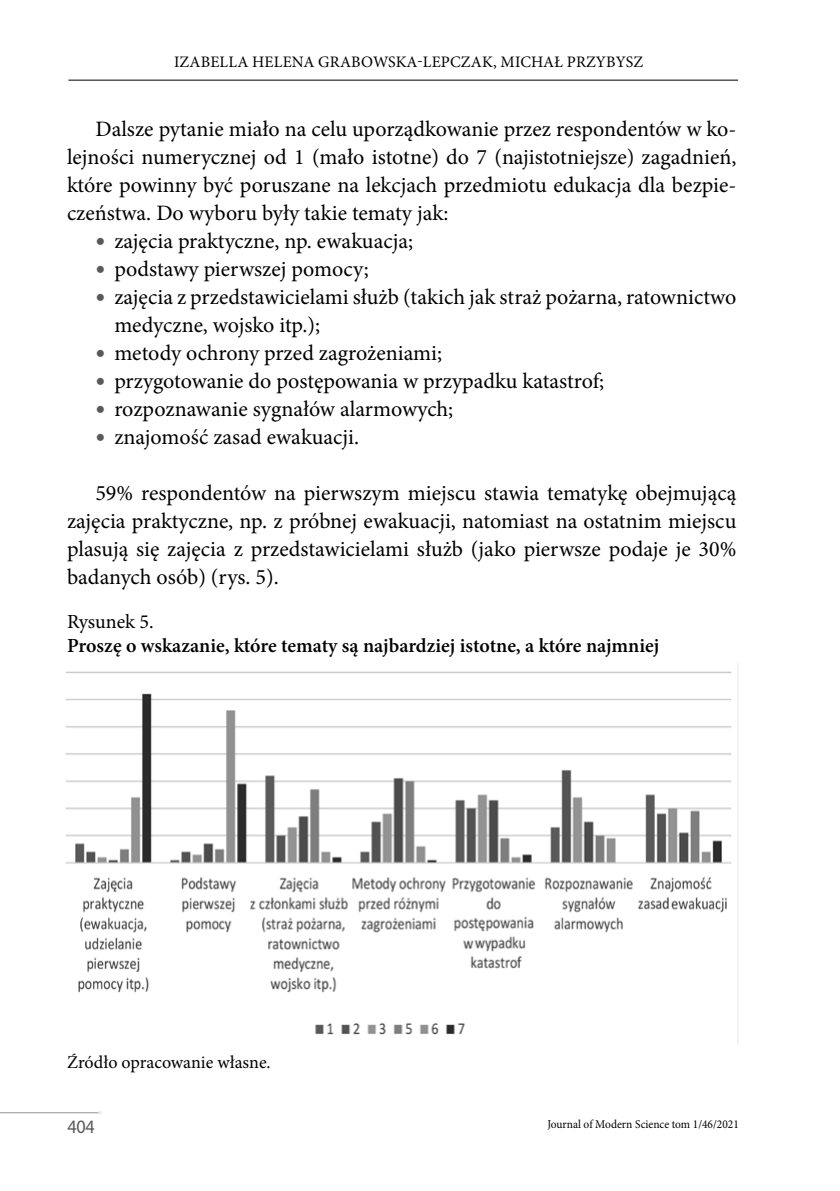
<style>
.page{position:relative;width:840px;height:1191px;background:#fff}
.page>*{position:absolute;margin:0;border:0;box-sizing:border-box;transform-origin:0 0}
.t1{font:22px/28px "Minion Pro";color:#000;text-align:justify}
.t2{font:600 20px "Minion Pro";color:#000}
.t3{font:20px "Minion Pro";letter-spacing:-.005em;color:#000}
.t4{font:19px "Myriad Pro";color:#58595b;scale:.95 1}
.t5{font:18px "Minion Pro";color:#000}
.t6{font:16px "Minion Pro";letter-spacing:.01em;color:#000}
.t7{font:12px "Minion Pro";color:#000;scale:.95 1}
</style>
<div class="page">
<hr style="left:68px;top:80px;width:669px;height:1px;background:#000">
<hr style="left:0;top:1112px;width:101px;height:1px;background:#939598">
<img style="left:66px;top:664px;width:672px;height:380px">
<p class="t6" style="left:174px;top:51px;width:470px">IZABELLA HELENA GRABOWSKA-LEPCZAK, MICHAŁ PRZYBYSZ</p>
<p class="t1" style="left:95px;top:115px;width:642px">Dalsze pytanie miało na celu uporządkowanie przez respondentów w ko-</p>
<p class="t1" style="left:67px;top:143px;width:670px">lejności numerycznej od 1 (mało istotne) do 7 (najistotniejsze) zagadnień,</p>
<p class="t1" style="left:67px;top:171px;width:670px">które powinny być poruszane na lekcjach przedmiotu edukacja dla bezpie-</p>
<p class="t1" style="left:67px;top:199px;width:383px">czeństwa. Do wyboru były takie tematy jak:</p>
<p class="t1" style="left:114px;top:227px;width:300px">zajęcia praktyczne, np. ewakuacja;</p>
<p class="t1" style="left:114px;top:255px;width:256px">podstawy pierwszej pomocy;</p>
<p class="t1" style="left:114px;top:283px;width:623px">zajęcia z przedstawicielami służb (takich jak straż pożarna, ratownictwo</p>
<p class="t1" style="left:114px;top:311px;width:207px">medyczne, wojsko itp.);</p>
<p class="t1" style="left:114px;top:339px;width:329px">metody ochrony przed zagrożeniami;</p>
<p class="t1" style="left:114px;top:367px;width:491px">przygotowanie do postępowania w przypadku katastrof;</p>
<p class="t1" style="left:114px;top:395px;width:340px">rozpoznawanie sygnałów alarmowych;</p>
<p class="t1" style="left:114px;top:423px;width:246px">znajomość zasad ewakuacji.</p>
<p class="t1" style="left:67px;top:479px;width:670px;text-indent:28px">59% respondentów na pierwszym miejscu stawia tematykę obejmującą zajęcia praktyczne, np. z próbnej ewakuacji, natomiast na ostatnim miejscu plasują się zajęcia z przedstawicielami służb (jako pierwsze podaje je 30% badanych osób) (rys. 5).</p>
<p class="t3" style="left:67px;top:608px;width:88px">Rysunek 5.</p>
<p class="t2" style="left:67px;top:631px;width:594px">Proszę o wskazanie, które tematy są najbardziej istotne, a które najmniej</p>
<p class="t5" style="left:67px;top:1050px;width:205px">Źródło opracowanie własne.</p>
<p class="t4" style="left:68px;top:1114px;width:30px">404</p>
<p class="t7" style="left:547px;top:1116px;width:203px">Journal of Modern Science tom 1/46/2021</p>
</div>
